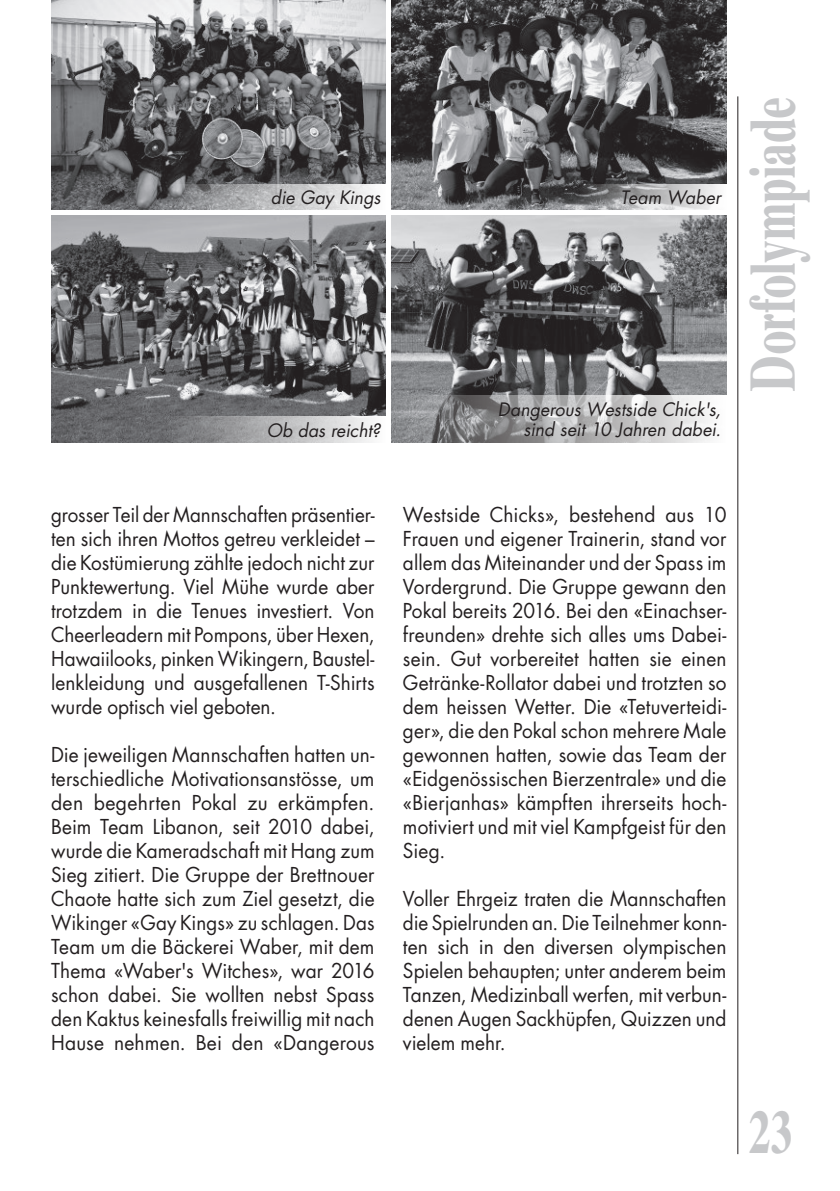
<style>
.page{position:relative;width:840px;height:1191px;background:#fff}
.page>*{position:absolute;margin:0;border:0;box-sizing:border-box;transform-origin:0 0}
.t1{font:700 64px "Times Ten LT Std";letter-spacing:-.005em;color:#c7c8ca;scale:.7 1}
.t2{font:700 60px "Times Ten LT Std";color:#c7c8ca;scale:.7 1}
.t3{font:20px/24px "Futura Std";letter-spacing:.005em;color:#231f20;text-align:justify;scale:.95 1}
.t4{font:20px/24px "Futura Std";letter-spacing:.005em;color:#231f20;text-align:justify;scale:.96 1}
.t5{font:20px/24px "Futura Std";letter-spacing:.005em;color:#231f20;text-align:justify;scale:.94 1}
.t6{font:italic 18px/20px "Futura Std";color:#231f20;text-align:right}
</style>
<div class="page">
<hr style="left:737px;top:96px;width:1px;height:1058px;background:#231f20">
<img style="left:51px;top:0;width:335px;height:210px">
<img style="left:391px;top:0;width:335px;height:210px">
<img style="left:391px;top:215px;width:335px;height:180px">
<svg style="left:165px;top:184px;width:221px;height:26px;background:#bbbcbd"></svg>
<svg style="left:579px;top:184px;width:147px;height:26px;background:#b6b7b8"></svg>
<img style="left:51px;top:215px;width:335px;height:227px">
<div style="left:165px;top:416px;width:221px;height:26px;background:linear-gradient(to right,#6b6b6e,#fff)"></div>
<svg style="left:391px;top:395px;width:319px;height:47px;background:#aeafb0"></svg>
<p class="t6" style="left:271px;top:188px;width:111px">die Gay Kings</p>
<p class="t6" style="left:620px;top:188px;width:102px">Team Waber</p>
<p class="t6" style="left:266px;top:420px;width:115px">Ob das reicht?</p>
<p class="t6" style="left:497px;top:399px;width:224px">Dangerous Westside Chick's, sind seit 10 Jahren dabei.</p>
<h1 class="t1" style="left:733px;top:392px;width:424px;rotate:-90deg">Dorfolympiade</h1>
<p class="t5" style="left:51px;top:502px;width:345px">grosser Teil der Mannschaften präsentier&shy;ten sich ihren Mottos getreu verkleidet – die Kostümierung zählte jedoch nicht zur Punktewertung. Viel Mühe wurde aber trotzdem in die Tenues investiert. Von Cheerleadern mit Pompons, über Hexen, Hawaiilooks, pinken Wikingern, Baustel&shy;lenkleidung und ausgefallenen T-Shirts wurde optisch viel geboten.</p>
<p class="t3" style="left:51px;top:742px;width:342px">Die jeweiligen Mannschaften hatten un&shy;terschiedliche Motivationsanstösse, um den begehrten Pokal zu erkämpfen.<br>Beim Team Libanon, seit 2010 dabei, wurde die Kameradschaft mit Hang zum Sieg zitiert. Die Gruppe der Brettnouer Chaote hatte sich zum Ziel gesetzt, die Wikinger «Gay Kings» zu schlagen. Das Team um die Bäckerei Waber, mit dem Thema «Waber's Witches», war 2016 schon dabei. Sie wollten nebst Spass den Kaktus keinesfalls freiwillig mit nach Hause nehmen. Bei den «Dangerous</p>
<p class="t4" style="left:403px;top:502px;width:338px">Westside Chicks», bestehend aus 10<br>Frauen und eigener Trainerin, stand vor allem das Miteinander und der Spass im Vordergrund. Die Gruppe gewann den Pokal bereits 2016. Bei den «Einachser&shy;freunden» drehte sich alles ums Dabei&shy;sein. Gut vorbereitet hatten sie einen Getränke--Rollator dabei und trotzten so dem heissen Wetter. Die «Tetuverteidi&shy;ger», die den Pokal schon mehrere Male gewonnen hatten, sowie das Team der «Eidgenössischen Bierzentrale» und die «Bierjanhas» kämpften ihrerseits hoch&shy;motiviert und mit viel Kampfgeist für den Sieg.</p>
<p class="t3" style="left:403px;top:886px;width:342px">Voller Ehrgeiz traten die Mannschaften die Spielrunden an. Die Teilnehmer konn&shy;ten sich in den diversen olympischen Spielen behaupten; unter anderem beim Tanzen, Medizinball werfen, mit verbun&shy;denen Augen Sackhüpfen, Quizzen und vielem mehr.</p>
<h2 class="t2" style="left:748px;top:1096px;width:63px">23</h2>
</div>
